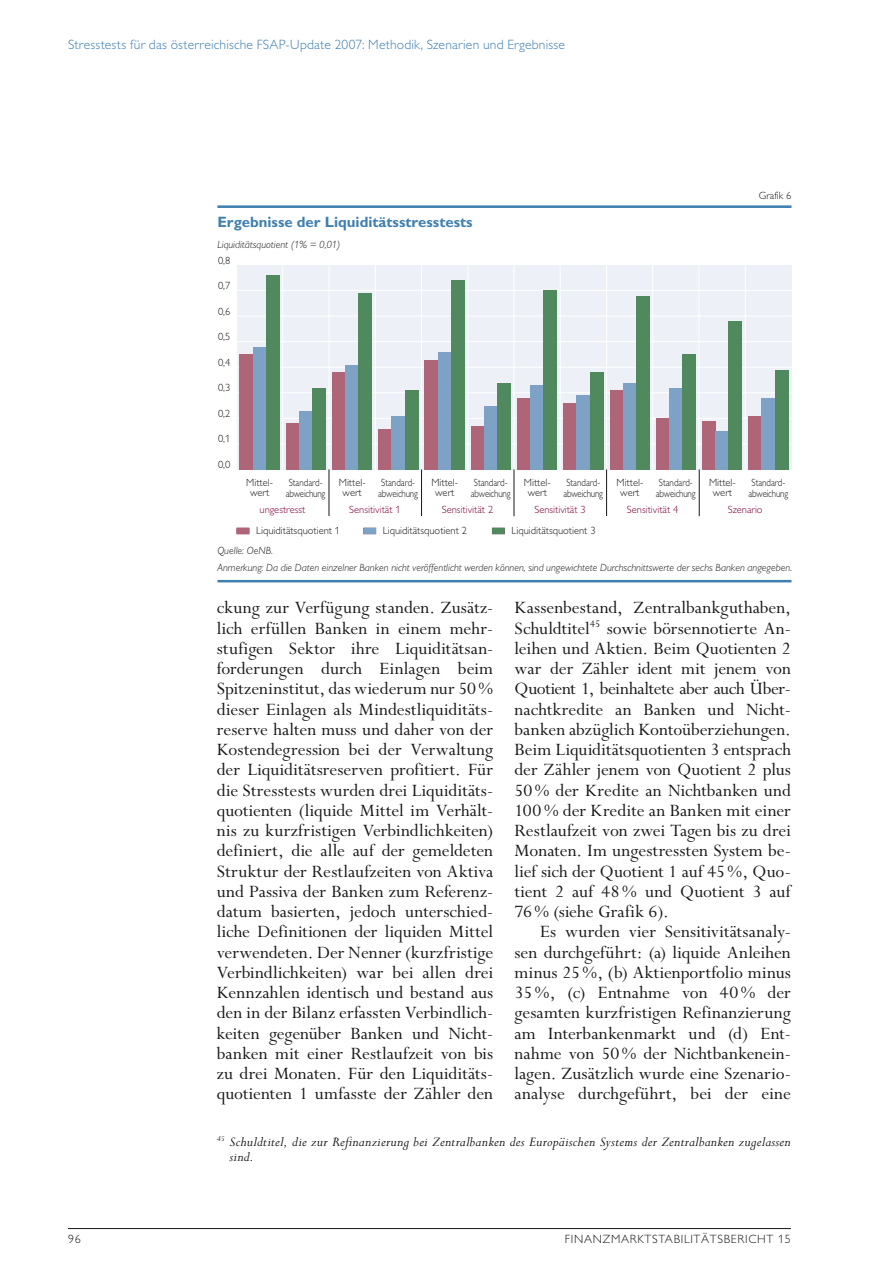
<style>
.page{position:relative;width:893px;height:1263px;background:#fff}
.page>*{position:absolute;margin:0;border:0;box-sizing:border-box;transform-origin:0 0}
.t1{font:19.5px/20.2px "Perpetua";color:#1a171b;text-align:justify}
.t2{font:italic 15px/15px "Perpetua";letter-spacing:.015em;color:#1a171b}
.t3{font:700 15px "Gill Alternate One";color:#3f80b0}
.t4{font:300 13.5px "Gill Alternate One";letter-spacing:.015em;color:#3f80b0}
.t5{font:300 12px "Gill Alternate One";letter-spacing:.06em;color:#1a171b}
.t6{font:italic 300 10.5px "Gill Alternate One";color:#1a171b}
.t7{font:300 10.5px/10.5px "Gill Alternate One";color:#1a171b;text-align:center}
.t8{font:300 10.5px/10.6px "Gill Alternate One";letter-spacing:-.02em;color:#1a171b;scale:.85 1}
.t9{font:300 10.5px "Gill Alternate One";color:#80013a}
</style>
<div class="page">
<hr style="left:68px;top:1228px;width:723px;height:1px;background:#1a171b">
<hr style="left:217px;top:205px;width:574px;height:3px;background:#3f80b0">
<div style="left:237px;top:265px;width:554px;height:204px;background:#edf0f6"></div>
<hr style="left:237px;top:444px;width:554px;height:1px;background:#fff">
<hr style="left:237px;top:418px;width:554px;height:1px;background:#fff">
<hr style="left:237px;top:392px;width:554px;height:1px;background:#fff">
<hr style="left:237px;top:367px;width:554px;height:1px;background:#fff">
<hr style="left:237px;top:341px;width:554px;height:1px;background:#fff">
<hr style="left:237px;top:316px;width:554px;height:1px;background:#fff">
<hr style="left:237px;top:290px;width:554px;height:1px;background:#fff">
<hr style="left:282px;top:265px;width:1px;height:204px;background:#fff">
<hr style="left:329px;top:265px;width:1px;height:204px;background:#fff">
<hr style="left:375px;top:265px;width:1px;height:204px;background:#fff">
<hr style="left:421px;top:265px;width:1px;height:204px;background:#fff">
<hr style="left:467px;top:265px;width:1px;height:204px;background:#fff">
<hr style="left:514px;top:265px;width:1px;height:204px;background:#fff">
<hr style="left:560px;top:265px;width:1px;height:204px;background:#fff">
<hr style="left:606px;top:265px;width:1px;height:204px;background:#fff">
<hr style="left:652px;top:265px;width:1px;height:204px;background:#fff">
<hr style="left:698px;top:265px;width:1px;height:204px;background:#fff">
<hr style="left:745px;top:265px;width:1px;height:204px;background:#fff">
<div style="left:332px;top:372px;width:14px;height:97px;background:#ad6577"></div>
<div style="left:379px;top:428px;width:13px;height:41px;background:#ad6577"></div>
<div style="left:425px;top:360px;width:13px;height:109px;background:#ad6577"></div>
<div style="left:471px;top:426px;width:13px;height:43px;background:#ad6577"></div>
<div style="left:517px;top:398px;width:13px;height:71px;background:#ad6577"></div>
<div style="left:564px;top:403px;width:13px;height:66px;background:#ad6577"></div>
<div style="left:610px;top:390px;width:13px;height:79px;background:#ad6577"></div>
<div style="left:656px;top:418px;width:13px;height:51px;background:#ad6577"></div>
<div style="left:702px;top:421px;width:13px;height:48px;background:#ad6577"></div>
<div style="left:749px;top:416px;width:13px;height:53px;background:#ad6577"></div>
<div style="left:346px;top:365px;width:13px;height:104px;background:#7ea2c6"></div>
<div style="left:392px;top:416px;width:13px;height:53px;background:#7ea2c6"></div>
<div style="left:438px;top:352px;width:13px;height:117px;background:#7ea2c6"></div>
<div style="left:484px;top:406px;width:13px;height:63px;background:#7ea2c6"></div>
<div style="left:530px;top:385px;width:14px;height:84px;background:#7ea2c6"></div>
<div style="left:577px;top:395px;width:13px;height:74px;background:#7ea2c6"></div>
<div style="left:623px;top:383px;width:13px;height:86px;background:#7ea2c6"></div>
<div style="left:669px;top:388px;width:13px;height:81px;background:#7ea2c6"></div>
<div style="left:715px;top:431px;width:14px;height:38px;background:#7ea2c6"></div>
<div style="left:762px;top:398px;width:13px;height:71px;background:#7ea2c6"></div>
<div style="left:240px;top:354px;width:13px;height:115px;background:#ad6577"></div>
<div style="left:253px;top:347px;width:13px;height:122px;background:#7ea2c6"></div>
<div style="left:266px;top:275px;width:13px;height:194px;background:#51895f"></div>
<div style="left:286px;top:423px;width:13px;height:46px;background:#ad6577"></div>
<div style="left:299px;top:411px;width:14px;height:58px;background:#7ea2c6"></div>
<div style="left:313px;top:388px;width:13px;height:81px;background:#51895f"></div>
<div style="left:359px;top:293px;width:13px;height:176px;background:#51895f"></div>
<div style="left:405px;top:390px;width:13px;height:79px;background:#51895f"></div>
<div style="left:451px;top:280px;width:13px;height:189px;background:#51895f"></div>
<div style="left:497px;top:383px;width:14px;height:86px;background:#51895f"></div>
<div style="left:544px;top:290px;width:13px;height:179px;background:#51895f"></div>
<div style="left:590px;top:372px;width:13px;height:97px;background:#51895f"></div>
<div style="left:636px;top:295px;width:13px;height:174px;background:#51895f"></div>
<div style="left:682px;top:354px;width:14px;height:115px;background:#51895f"></div>
<div style="left:729px;top:321px;width:13px;height:148px;background:#51895f"></div>
<div style="left:775px;top:370px;width:13px;height:99px;background:#51895f"></div>
<hr style="left:329px;top:469px;width:1px;height:47px;background:#1a171b">
<hr style="left:514px;top:469px;width:1px;height:47px;background:#1a171b">
<hr style="left:699px;top:469px;width:1px;height:47px;background:#1a171b">
<hr style="left:421px;top:469px;width:1px;height:47px;background:#1a171b">
<hr style="left:606px;top:469px;width:1px;height:47px;background:#1a171b">
<div style="left:237px;top:528px;width:12px;height:6px;background:#ad6577"></div>
<div style="left:363px;top:528px;width:13px;height:6px;background:#7ea2c6"></div>
<div style="left:492px;top:528px;width:13px;height:6px;background:#51895f"></div>
<hr style="left:217px;top:580px;width:574px;height:2px;background:#3f80b0">
<p class="t4" style="left:68px;top:37px;width:498px">Stresstests für das österreichische FSAP-Update 2007: M ethodik, Szenarien und Ergebnisse</p>
<p class="t3" style="left:217px;top:213px;width:257px">Ergebnisse der Liquiditätsstresstests</p>
<p class="t6" style="left:217px;top:239px;width:124px">Liquiditätsquotient (1% = 0,01)</p>
<p class="t7" style="left:218px;top:255px;width:14px">0,8</p>
<p class="t7" style="left:218px;top:280px;width:14px">0,7</p>
<p class="t7" style="left:218px;top:306px;width:14px">0,6</p>
<p class="t7" style="left:218px;top:331px;width:14px">0,5</p>
<p class="t7" style="left:218px;top:357px;width:14px">0,4</p>
<p class="t7" style="left:218px;top:382px;width:14px">0,3</p>
<p class="t7" style="left:218px;top:408px;width:14px">0,2</p>
<p class="t7" style="left:218px;top:433px;width:14px">0,1</p>
<p class="t7" style="left:218px;top:459px;width:14px">0,0</p>
<p class="t7" style="left:246px;top:477px;width:28px">Mittel&shy;wert</p>
<p class="t8" style="left:286px;top:477px;width:48px">Standard&shy;abweichung</p>
<p class="t9" style="left:260px;top:504px;width:47px">ungestresst</p>
<p class="t7" style="left:339px;top:477px;width:28px">Mittel&shy;wert</p>
<p class="t8" style="left:378px;top:477px;width:48px">Standard&shy;abweichung</p>
<p class="t9" style="left:349px;top:504px;width:53px">Sensitivität 1</p>
<p class="t7" style="left:431px;top:477px;width:28px">Mittel&shy;wert</p>
<p class="t8" style="left:471px;top:477px;width:48px">Standard&shy;abweichung</p>
<p class="t9" style="left:442px;top:504px;width:53px">Sensitivität 2</p>
<p class="t7" style="left:524px;top:477px;width:28px">Mittel&shy;wert</p>
<p class="t8" style="left:563px;top:477px;width:48px">Standard&shy;abweichung</p>
<p class="t9" style="left:534px;top:504px;width:53px">Sensitivität 3</p>
<p class="t7" style="left:616px;top:477px;width:28px">Mittel&shy;wert</p>
<p class="t8" style="left:656px;top:477px;width:48px">Standard&shy;abweichung</p>
<p class="t9" style="left:627px;top:504px;width:53px">Sensitivität 4</p>
<p class="t7" style="left:759px;top:190px;width:34px">Grafik 6</p>
<p class="t7" style="left:709px;top:477px;width:28px">Mittel&shy;wert</p>
<p class="t8" style="left:748px;top:477px;width:48px">Standard&shy;abweichung</p>
<p class="t9" style="left:728px;top:504px;width:36px">Szenario</p>
<p class="t7" style="left:256px;top:525px;width:86px">Liquiditätsquotient 1</p>
<p class="t7" style="left:383px;top:525px;width:86px">Liquiditätsquotient 2</p>
<p class="t7" style="left:511px;top:525px;width:86px">Liquiditätsquotient 3</p>
<p class="t6" style="left:217px;top:561px;width:576px">Anmerkung: Da die Daten einzelner Banken nicht veröffentlicht werden können, sind ungewichtete Durchschnittswerte der sechs Banken angegeben.</p>
<p class="t6" style="left:217px;top:544px;width:57px">Quelle: OeNB.</p>
<p class="t1" style="left:217px;top:598px;width:278px">ckung zur Verfügung standen. Zusätz&shy;lich erfüllen Banken in einem mehr&shy;stufigen Sektor ihre Liquiditätsan&shy;forderungen durch Einlagen beim Spitzen-institut, das wiederum nur 50% dieser Einlagen als Mindestliquiditäts&shy;reserve halten muss und daher von der Kostendegression bei der Verwaltung der Liquiditätsreserven profitiert. Für die Stresstests wurden drei Liquiditäts&shy;quotienten (liquide Mittel im Verhält&shy;nis zu kurzfristigen Verbindlichkeiten) definiert, die alle auf der gemeldeten Struktur der Restlaufzeiten von Aktiva und Passiva der Banken zum Referenz&shy;datum basierten, jedoch unterschied&shy;liche Definitionen der liquiden Mittel verwendeten. Der Nenner (kurzfristige Verbindlichkeiten) war bei allen drei Kennzahlen identisch und bestand aus den in der Bilanz erfassten Verbindlich&shy;keiten gegenüber Banken und Nicht&shy;banken mit einer Restlaufzeit von bis zu drei Monaten. Für den Liquiditäts&shy;quotienten 1 umfasste der Zähler den</p>
<p class="t1" style="left:514px;top:598px;width:278px">Kassenbestand, Zentralbankguthaben, Schuldtitel<sup>45</sup> sowie börsennotierte An&shy;leihen und Aktien. Beim Quotienten 2 war der Zähler ident mit jenem von Quotient 1, beinhaltete aber auch Über&shy;nachtkredite an Banken und Nicht&shy;banken abzüglich Kontoüberziehungen.<br>Beim Liquiditätsquotienten 3 entsprach der Zähler jenem von Quotient 2 plus 50% der Kredite an Nichtbanken und 100% der Kredite an Banken mit einer Restlaufzeit von zwei Tagen bis zu drei Monaten. Im ungestressten System be&shy;lief sich der Quotient 1 auf 45%, Quo&shy;tient 2 auf 48% und Quotient 3 auf 76% (siehe Grafik 6).</p>
<p class="t1" style="left:514px;top:922px;width:278px;text-indent:26px">Es wurden vier Sensitivitätsanaly&shy;sen durchgeführt: (a) liquide Anleihen minus 25%, (b) Aktienportfolio minus 35%, (c) Entnahme von 40% der gesamten kurzfristigen Refinanzierung am Interbankenmarkt und (d) Ent&shy;nahme von 50% der Nichtbankenein&shy;lagen. Zusätzlich wurde eine Szenario&shy;analyse durchgeführt, bei der eine</p>
<p class="t2" style="left:230px;top:1135px;width:563px;text-indent:-13px"><sup>45</sup> Schuldtitel, die zur Refinanzierung bei Zentralbanken des Europäischen Systems der Zentralbanken zugelassen sind.</p>
<p class="t5" style="left:68px;top:1232px;width:14px">96</p>
<p class="t5" style="left:565px;top:1232px;width:227px">FINANzmarktstabilitätsbericht 15</p>
</div>
